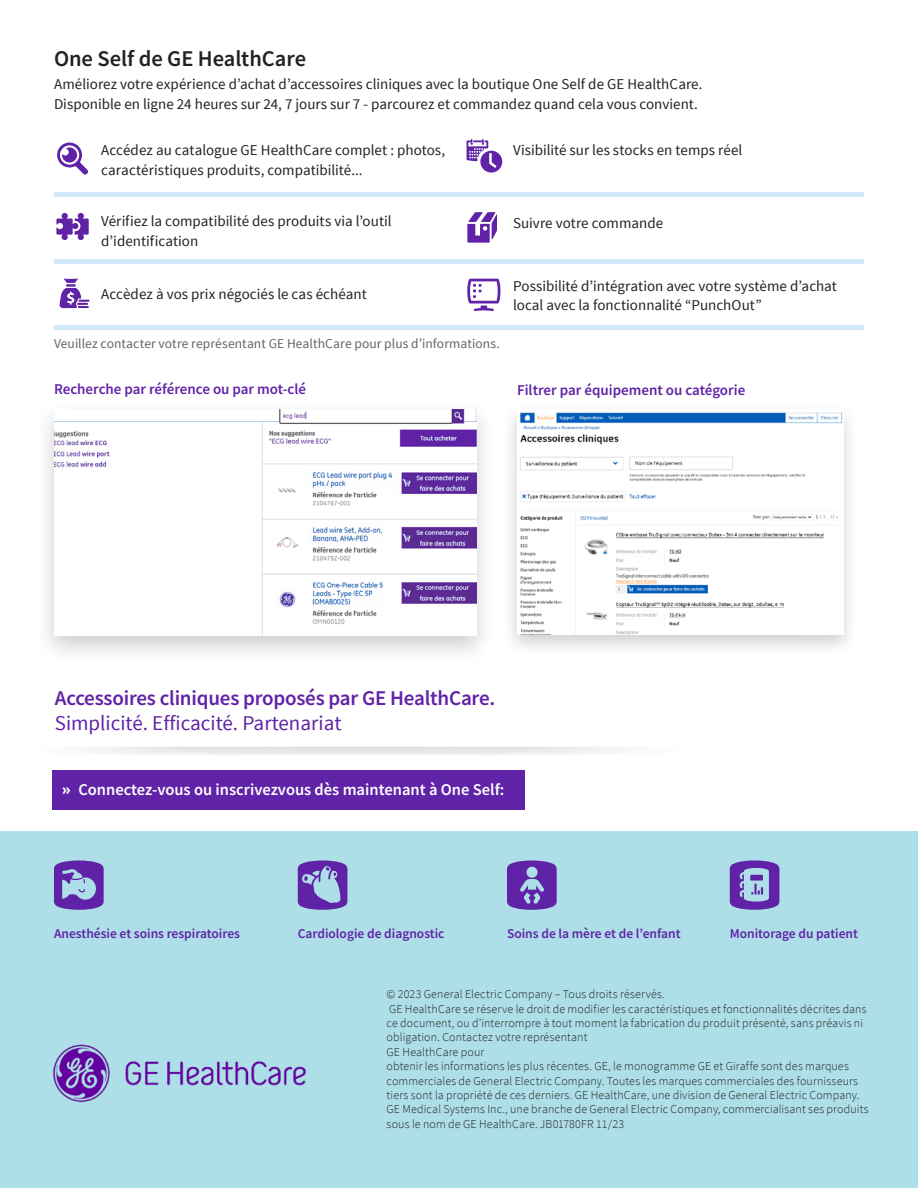
<style>
.page{position:relative;width:918px;height:1188px;background:#fff}
.page>*{position:absolute;margin:0;border:0;box-sizing:border-box;transform-origin:0 0}
.t1{font:600 22.5px "Source Sans Pro";letter-spacing:-.005em;color:#222}
.t2{font:600 21px "Source Sans Pro";letter-spacing:-.01em;color:#6022a6}
.t3{font:21px "Source Sans Pro";color:#6022a6}
.t4{font:600 16.5px "Source Sans Pro";color:#fff}
.t5{font:15px/19.5px "Source Sans Pro";color:#222}
.t6{font:600 15px "Source Sans Pro";color:#6022a6}
.t7{font:600 13.5px "Source Sans Pro";color:#6022a6}
.t8{font:13.5px "Source Sans Pro";letter-spacing:.005em;color:#61646a}
.t9{font:300 12px/14.4px "Source Sans Pro";letter-spacing:.01em;color:#222}
.s1{font-family:"GE Inspira Sans";font-weight:700}
</style>
<div class="page">
<div style="left:0;top:832px;width:918px;height:356px;background:#aedfe8"></div>
<div style="left:34px;top:398px;width:463px;height:267px;background:#000;opacity:.2"></div>
<img style="left:54px;top:410px;width:422px;height:226px">
<div style="left:502px;top:401px;width:357px;height:256px;background:#000;opacity:.2"></div>
<img style="left:517px;top:409px;width:326px;height:225px">
<svg style="left:57px;top:143px;width:31px;height:32px"></svg>
<svg style="left:467px;top:139px;width:35px;height:34px"></svg>
<div style="left:54px;top:192px;width:810px;height:5px;background:#d1e9f6"></div>
<div style="left:54px;top:259px;width:810px;height:5px;background:#d1e9f6"></div>
<div style="left:54px;top:325px;width:810px;height:5px;background:#d1e9f6"></div>
<svg style="left:59px;top:279px;width:30px;height:29px"></svg>
<svg style="left:56px;top:213px;width:33px;height:27px"></svg>
<svg style="left:298px;top:860px;width:49px;height:50px"></svg>
<svg style="left:507px;top:860px;width:50px;height:50px"></svg>
<svg style="left:54px;top:860px;width:50px;height:50px"></svg>
<svg style="left:730px;top:860px;width:49px;height:50px"></svg>
<div style="left:52px;top:770px;width:472px;height:39px;background:#6023a7"></div>
<svg style="left:467px;top:212px;width:30px;height:31px"></svg>
<svg style="left:467px;top:279px;width:33px;height:32px"></svg>
<img style="left:53px;top:1044px;width:253px;height:59px">
<h1 class="t1" style="left:54px;top:44px;width:254px">One Self de GE HealthCare</h1>
<p class="t5" style="left:54px;top:75px;width:650px">Améliorez votre expérience d’achat d’accessoires cliniques avec la boutique One Self de GE HealthCare.<br>Disponible en ligne 24 heures sur 24, 7 jours sur 7 - parcourez et commandez quand cela vous convient.</p>
<p class="t5" style="left:101px;top:141px;width:345px">Accédez au catalogue GE HealthCare complet : photos, caractéristiques produits, compatibilité...</p>
<p class="t5" style="left:101px;top:212px;width:292px">Vérifiez la compatibilité des produits via l’outil d’identification</p>
<p class="t5" style="left:513px;top:141px;width:231px">Visibilité sur les stocks en temps réel</p>
<p class="t5" style="left:513px;top:213px;width:152px">Suivre votre commande</p>
<p class="t5" style="left:101px;top:285px;width:267px">Accèdez à vos prix négociés le cas échéant</p>
<p class="t8" style="left:54px;top:335px;width:447px">Veuillez contacter votre représentant GE HealthCare pour plus d’informations.</p>
<p class="t5" style="left:513px;top:276px;width:326px">Possibilité d’intégration avec votre système d’achat local avec la fonctionnalité “PunchOut”</p>
<p class="t6" style="left:54px;top:379px;width:254px">Recherche par référence ou par mot-clé</p>
<p class="t6" style="left:517px;top:380px;width:230px">Filtrer par équipement ou catégorie</p>
<h2 class="t2" style="left:55px;top:684px;width:442px">Accessoires cliniques proposés par GE HealthCare.</h2>
<h2 class="t3" style="left:55px;top:710px;width:288px">Simplicité. Efficacité. Partenariat</h2>
<h3 class="t4" style="left:62px;top:779px;width:444px"><span class="s1">»</span> Connectez-vous ou inscrivezvous dès maintenant à One Self:</h3>
<p class="t7" style="left:54px;top:924px;width:188px">Anesthésie et soins respiratoires</p>
<p class="t7" style="left:298px;top:924px;width:148px">Cardiologie de diagnostic</p>
<p class="t7" style="left:507px;top:924px;width:175px">Soins de la mère et de l’enfant</p>
<p class="t7" style="left:730px;top:924px;width:130px">Monitorage du patient</p>
<p class="t9" style="left:387px;top:987px;width:484px">© 2023 General Electric Company – Tous droits réservés.<br>GE HealthCare se réserve le droit de modifier les caractéristiques et fonctionnalités décrites dans ce document, ou d’interrompre à tout moment la fabrication du produit présenté, sans préavis ni obligation. Contactez votre représentant<br>GE HealthCare pour<br>obtenir les informations les plus récentes. GE, le monogramme GE et Giraffe sont des marques commerciales de General Electric Company. Toutes les marques commerciales des fournisseurs tiers sont la propriété de ces derniers. GE HealthCare, une division de General Electric Company.<br>GE Medical Systems Inc., une branche de General Electric Company, commercialisant ses produits sous le nom de GE HealthCare. JB01780FR 11/23</p>
</div>
